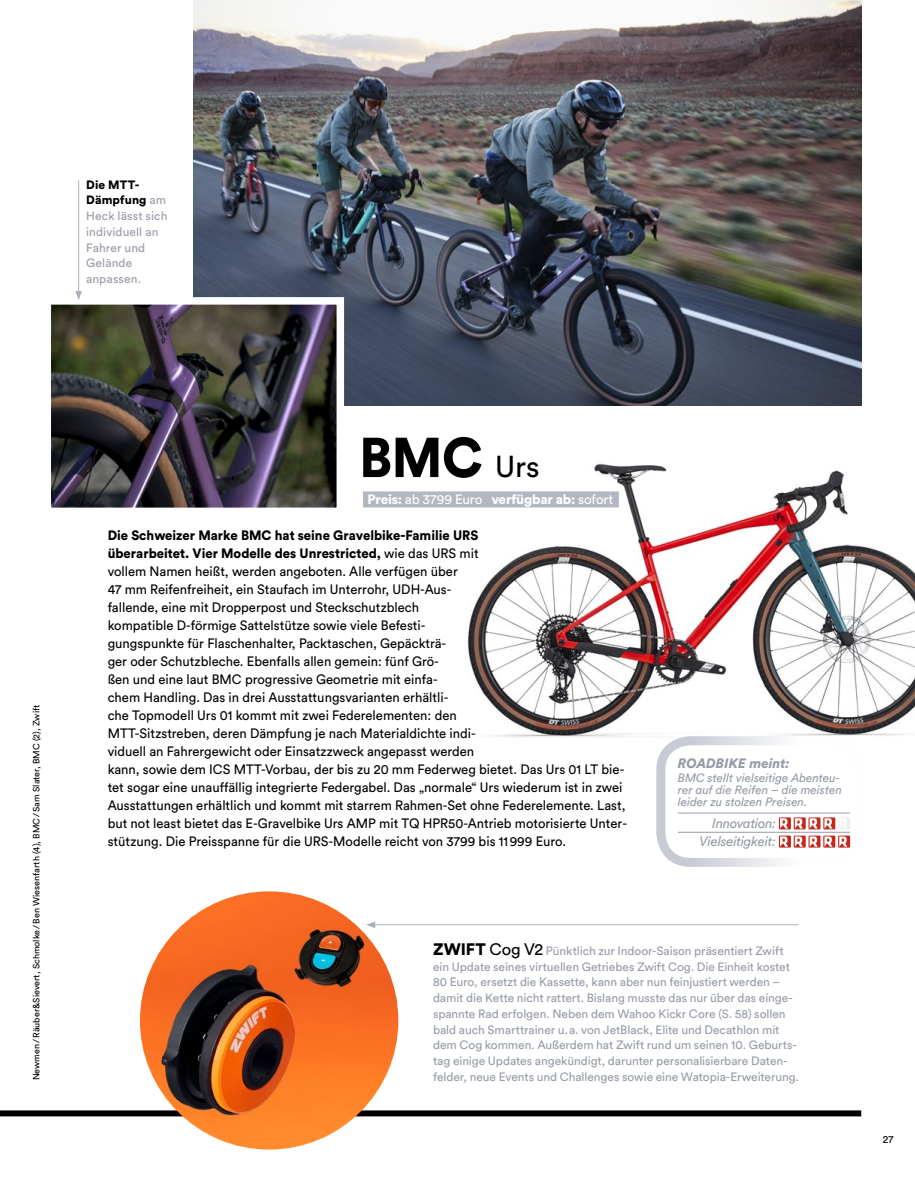
<style>
.page{position:relative;width:915px;height:1191px;background:#fff}
.page>*{position:absolute;margin:0;border:0;box-sizing:border-box;transform-origin:0 0}
.t1{font:900 55.5px "Circular Std";color:#000;scale:.96 1}
.t2{font:13.5px/18px "Circular Std";color:#000}
.t3{font:900 13.5px "Circular Std";letter-spacing:-.015em;color:#fff}
.t4{font:italic 13.5px/18.1px "Circular Std";letter-spacing:-.025em;color:#959ba8;text-align:right}
.t5{font:italic 900 13.5px "Circular Std";color:#959ba8}
.t6{font:12px/15.8px "Circular Std";letter-spacing:-.005em;color:#959ba8}
.t7{font:italic 12px/12px "Circular Std";letter-spacing:-.005em;color:#959ba8}
.t8{font:10.5px "Circular Std";color:#000}
.t9{font:9px "Circular Std";color:#000}
.s1{font-weight:900;color:#000}
.s2{font-weight:400;font-size:30px}
.s3{font-weight:400}
.s4{font-weight:900}
.s5{font-weight:900;font-size:16.5px;color:#000}
.s6{font-size:16.5px;color:#000}
</style>
<div class="page">
<img style="left:433px;top:388px;width:481px;height:363px">
<div style="left:0;top:1110px;width:860px;height:6px;background:#000"></div>
<img style="left:140px;top:891px;width:258px;height:258px;border-radius:129px">
<hr style="left:372px;top:924px;width:426px;height:1px;background:#a8b1b9">
<svg style="left:366px;top:921px;width:9px;height:7px"></svg>
<div style="left:363px;top:491px;width:255px;height:16px;background:#b3b7c2"></div>
<img style="left:194px;top:0;width:666px;height:405px">
<img style="left:51px;top:293px;width:297px;height:215px">
<div style="left:660px;top:740px;width:198px;height:122px;background:#fff;border-radius:30px"></div>
<div style="left:656px;top:736px;width:207px;height:131px;border:9px solid #c8cbd4;border-radius:30px"></div>
<hr style="left:677px;top:812px;width:172px;height:1px;background:#959ba8">
<hr style="left:677px;top:832px;width:172px;height:1px;background:#959ba8">
<svg style="left:778px;top:817px;width:12px;height:12px"></svg>
<svg style="left:779px;top:818px;width:8px;height:10px"></svg>
<svg style="left:793px;top:817px;width:12px;height:12px"></svg>
<svg style="left:794px;top:818px;width:8px;height:10px"></svg>
<div style="left:808px;top:817px;width:12px;height:12px;background:#c4281b"></div>
<svg style="left:809px;top:818px;width:8px;height:10px"></svg>
<div style="left:823px;top:817px;width:12px;height:12px;background:#c4281b"></div>
<svg style="left:824px;top:818px;width:8px;height:10px"></svg>
<div style="left:837px;top:817px;width:12px;height:12px;background:#edeff1"></div>
<svg style="left:839px;top:818px;width:7px;height:10px"></svg>
<svg style="left:778px;top:835px;width:12px;height:12px"></svg>
<svg style="left:779px;top:836px;width:8px;height:10px"></svg>
<svg style="left:793px;top:835px;width:12px;height:12px"></svg>
<svg style="left:794px;top:836px;width:8px;height:10px"></svg>
<div style="left:808px;top:835px;width:12px;height:12px;background:#c4281b"></div>
<svg style="left:809px;top:836px;width:8px;height:10px"></svg>
<div style="left:823px;top:835px;width:12px;height:12px;background:#c4281b"></div>
<svg style="left:824px;top:836px;width:8px;height:10px"></svg>
<svg style="left:837px;top:835px;width:12px;height:12px"></svg>
<svg style="left:838px;top:836px;width:8px;height:10px"></svg>
<hr style="left:78px;top:180px;width:1px;height:113px;background:#a8b1b9">
<svg style="left:75px;top:291px;width:7px;height:9px"></svg>
<p class="t6" style="left:86px;top:176px;width:83px"><span class="s1">Die MTT-<br>Dämpfung</span> am<br>Heck lässt sich individuell an<br>Fahrer und<br>Gelände anpassen.</p>
<p class="t9" style="left:31px;top:1080px;width:377px;rotate:-90deg">Newmen/Räuber&amp;Sievert, Schmolke/Ben Wiesenfarth (4), BMC/Sam Slater, BMC (2), Zwift</p>
<h1 class="t1" style="left:359px;top:420px;width:190px">BMC <span class="s2">Urs</span></h1>
<p class="t3" style="left:367px;top:490px;width:247px">Preis: <span class="s3">ab 3799 Euro</span> verfügbar ab: <span class="s3">sofort</span></p>
<p class="t2" style="left:108px;top:526px;width:520px"><span class="s4">Die Schweizer Marke BMC hat seine Gravelbike-Familie URS<br>überarbeitet. Vier Modelle des Unrestricted,</span> wie das URS mit<br>vollem Namen heißt, werden angeboten. Alle verfügen über<br>47 mm Reifenfreiheit, ein Staufach im Unterrohr, UDH-Aus-<br>fallende, eine mit Dropperpost und Steckschutzblech<br>kompatible D-förmige Sattelstütze sowie viele Befesti-<br>gungspunkte für Flaschenhalter, Packtaschen, Gepäckträ-<br>ger oder Schutzbleche. Ebenfalls allen gemein: fünf Grö-<br>ßen und eine laut BMC progressive Geometrie mit einfa-<br>chem Handling. Das in drei Ausstattungsvarianten erhältli-<br>che Topmodell Urs 01 kommt mit zwei Federelementen: den<br>MTT-Sitzstreben, deren Dämpfung je nach Materialdichte indi-<br>viduell an Fahrergewicht oder Einsatzzweck angepasst werden<br>kann, sowie dem ICS MTT-Vorbau, der bis zu 20 mm Federweg bietet. Das Urs 01 LT bie&shy;tet sogar eine unauffällig integrierte Federgabel. Das „normale“ Urs wiederum ist in zwei Ausstattungen erhältlich und kommt mit starrem Rahmen-Set ohne Federelemente. Last, but not least bietet das E-Gravelbike Urs AMP mit TQ HPR50-Antrieb motorisierte Unter&shy;stützung. Die Preisspanne für die URS-Modelle reicht von 3799 bis 11999 Euro.</p>
<p class="t5" style="left:677px;top:754px;width:113px">ROADBIKE meint:</p>
<p class="t7" style="left:677px;top:771px;width:166px">BMC stellt vielseitige Abenteu&shy;rer auf die Reifen – die meisten leider zu stolzen Preisen.</p>
<p class="t4" style="left:699px;top:814px;width:78px">Innovation:<br>Vielseitigkeit:</p>
<p class="t6" style="left:433px;top:942px;width:367px"><span class="s5">ZWIFT</span> <span class="s6">Cog V2</span> Pünktlich zur Indoor-Saison präsentiert Zwift ein Update seines virtuellen Getriebes Zwift Cog. Die Einheit kostet 80 Euro, ersetzt die Kassette, kann aber nun feinjustiert werden – damit die Kette nicht rattert. Bislang musste das nur über das einge&shy;spannte Rad erfolgen. Neben dem Wahoo Kickr Core (S. 58) sollen bald auch Smarttrainer u.a. von JetBlack, Elite und Decathlon mit dem Cog kommen. Außerdem hat Zwift rund um seinen 10. Geburts&shy;tag einige Updates angekündigt, darunter personalisierbare Daten&shy;felder, neue Events und Challenges sowie eine Watopia-Erweiterung.</p>
<p class="t8" style="left:882px;top:1133px;width:12px">27</p>
</div>
